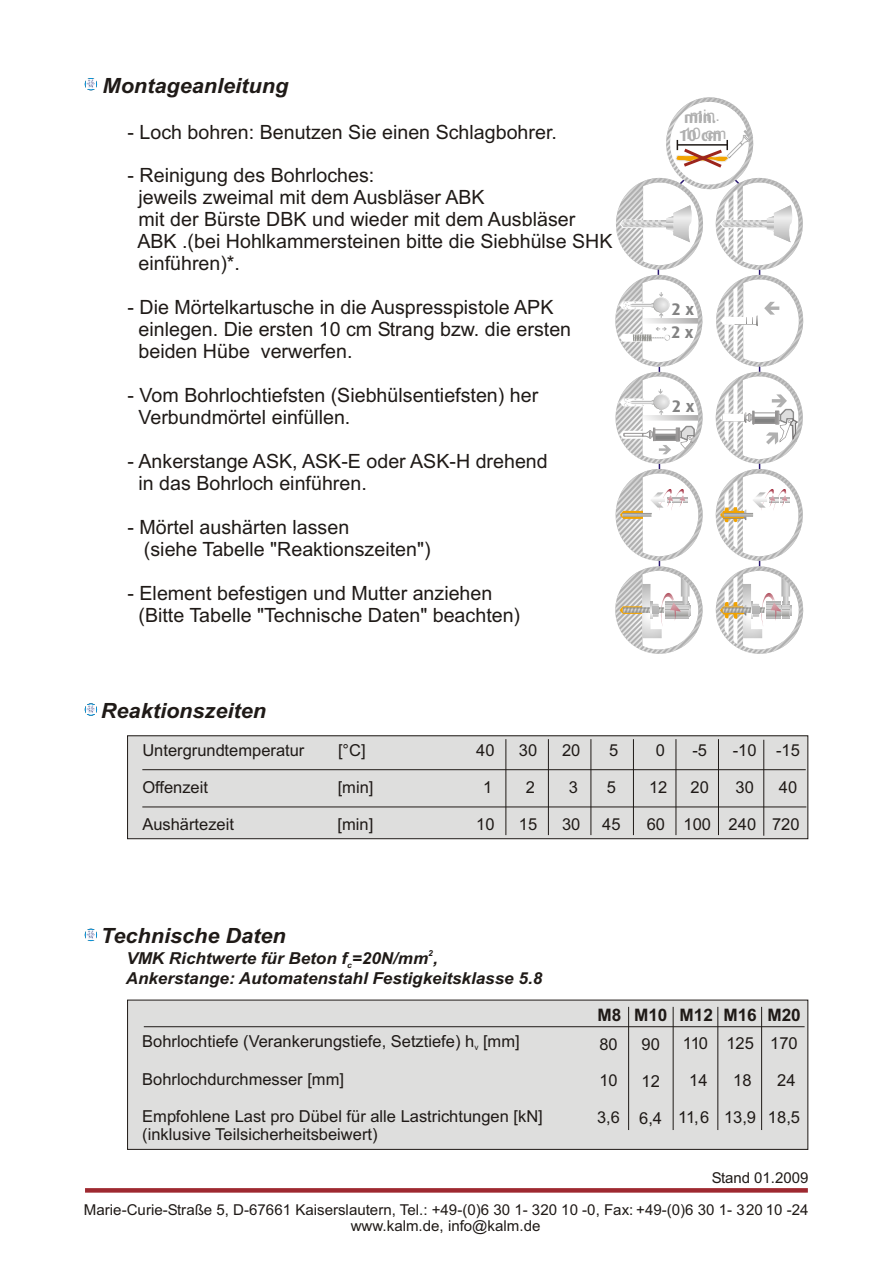
<style>
.page{position:relative;width:894px;height:1263px;background:#fff}
.page>*{position:absolute;margin:0;border:0;box-sizing:border-box;transform-origin:0 0}
.t1{font:italic 700 21px "Arial";color:#1f1a17}
.t2{font:19.65px/21.9px "Arial";color:#1f1a17}
.t3{font:700 17.25px "Arial";color:#1f1a17}
.t4{font:700 16.8px/23.7px "Dax";color:#828282}
.t5{font:16.5px/18.5px "Arial";color:#1f1a17}
.t6{font:italic 700 16.5px "Arial";color:#1f1a17}
.t7{font:16.35px "Arial";color:#1f1a17}
.t8{font:700 15.9px/18.3px "Dax";color:#b0b0b0;text-align:center}
.t9{font:15.9px/17.9px "Arial";color:#b0b0b0;text-align:center}
.t10{font:15px/16.8px "Arial";color:#1f1a17;text-align:center}
.t11{font:italic 700 8.25px "Arial";color:#1f1a17}
.t12{font:8.25px "Arial";color:#1f1a17}
</style>
<div class="page">
<div style="left:85px;top:1188px;width:723px;height:5px;background:#9e2930"></div>
<div style="left:128px;top:1000px;width:680px;height:149px;background:#dededd"></div>
<div style="left:127px;top:1000px;width:681px;height:150px;border:1px solid #1f1a17"></div>
<hr style="left:144px;top:1026px;width:661px;height:1px;background:#1f1a17">
<div style="left:128px;top:736px;width:680px;height:103px;background:#dededd"></div>
<div style="left:127px;top:736px;width:681px;height:103px;border:1px solid #1f1a17"></div>
<svg style="left:615px;top:97px;width:188px;height:557px"></svg>
<hr style="left:628px;top:1007px;width:1px;height:123px;background:#1f1a17">
<hr style="left:673px;top:1007px;width:1px;height:123px;background:#1f1a17">
<hr style="left:761px;top:1007px;width:1px;height:123px;background:#1f1a17">
<hr style="left:718px;top:1007px;width:1px;height:123px;background:#1f1a17">
<hr style="left:142px;top:769px;width:664px;height:1px;background:#1f1a17">
<hr style="left:142px;top:807px;width:664px;height:1px;background:#1f1a17">
<svg style="left:85px;top:704px;width:12px;height:11px"></svg>
<svg style="left:85px;top:929px;width:12px;height:12px"></svg>
<hr style="left:718px;top:739px;width:1px;height:96px;background:#1f1a17">
<hr style="left:676px;top:739px;width:1px;height:96px;background:#1f1a17">
<hr style="left:633px;top:739px;width:1px;height:96px;background:#1f1a17">
<hr style="left:591px;top:739px;width:1px;height:96px;background:#1f1a17">
<hr style="left:548px;top:739px;width:1px;height:96px;background:#1f1a17">
<hr style="left:506px;top:739px;width:1px;height:96px;background:#1f1a17">
<hr style="left:764px;top:740px;width:1px;height:96px;background:#1f1a17">
<svg style="left:85px;top:78px;width:12px;height:12px"></svg>
<p class="t1" style="left:103px;top:77px;width:187px">Montageanleitung</p>
<p class="t2" style="left:128px;top:123px;width:431px">- Loch bohren: Benutzen Sie einen Schlagbohrer.</p>
<p class="t2" style="left:137px;top:166px;width:477px;text-indent:-10px">- Reinigung des Bohrloches:<br>jeweils zweimal mit dem Ausbläser ABK<br>mit der Bürste DBK und wieder mit dem Ausbläser ABK .(bei Hohlkammersteinen bitte die Siebhülse SHK einführen)*.</p>
<p class="t2" style="left:138px;top:298px;width:434px;text-indent:-11px">- Die Mörtelkartusche in die Auspresspistole APK einlegen. Die ersten 10 cm Strang bzw. die ersten beiden Hübe verwerfen.</p>
<p class="t2" style="left:138px;top:386px;width:401px;text-indent:-11px">- Vom Bohrlochtiefsten (Siebhülsentiefsten) her<br>Verbundmörtel einfüllen.</p>
<p class="t2" style="left:138px;top:452px;width:411px;text-indent:-11px">- Ankerstange ASK, ASK-E oder ASK-H drehend in das Bohrloch einführen.</p>
<p class="t2" style="left:144px;top:518px;width:288px;text-indent:-16px">- Mörtel aushärten lassen<br>(siehe Tabelle "Reaktionszeiten")</p>
<p class="t2" style="left:138px;top:584px;width:383px;text-indent:-11px">- Element befestigen und Mutter anziehen (Bitte Tabelle "Technische Daten" beachten)</p>
<p class="t9" style="left:683px;top:108px;width:45px">min.<br>10 cm</p>
<p class="t8" style="left:679px;top:109px;width:44px">min.<br>10 cm</p>
<p class="t4" style="left:671px;top:298px;width:25px">2 x<br>2 x</p>
<p class="t4" style="left:672px;top:396px;width:24px">2 x</p>
<p class="t1" style="left:101px;top:702px;width:167px">Reaktionszeiten</p>
<p class="t5" style="left:142px;top:743px;width:164px">Untergrundtemperatur</p>
<p class="t5" style="left:338px;top:743px;width:29px">[°C]</p>
<p class="t5" style="left:142px;top:780px;width:67px">Offenzeit</p>
<p class="t5" style="left:338px;top:780px;width:37px">[min]</p>
<p class="t5" style="left:142px;top:816px;width:93px">Aushärtezeit</p>
<p class="t5" style="left:338px;top:816px;width:37px">[min]</p>
<p class="t5" style="left:476px;top:743px;width:20px">40</p>
<p class="t5" style="left:483px;top:780px;width:11px">1</p>
<p class="t5" style="left:476px;top:816px;width:20px">10</p>
<p class="t5" style="left:519px;top:743px;width:20px">30</p>
<p class="t5" style="left:526px;top:780px;width:11px">2</p>
<p class="t5" style="left:519px;top:816px;width:20px">15</p>
<p class="t5" style="left:562px;top:743px;width:20px">20</p>
<p class="t5" style="left:569px;top:780px;width:11px">3</p>
<p class="t5" style="left:562px;top:816px;width:20px">30</p>
<p class="t5" style="left:609px;top:743px;width:11px">5</p>
<p class="t5" style="left:607px;top:780px;width:11px">5</p>
<p class="t5" style="left:602px;top:816px;width:20px">45</p>
<p class="t5" style="left:656px;top:743px;width:11px">0</p>
<p class="t5" style="left:649px;top:780px;width:20px">12</p>
<p class="t5" style="left:647px;top:816px;width:20px">60</p>
<p class="t5" style="left:692px;top:743px;width:16px">-5</p>
<p class="t5" style="left:690px;top:780px;width:20px">20</p>
<p class="t5" style="left:684px;top:816px;width:29px">100</p>
<p class="t5" style="left:733px;top:743px;width:25px">-10</p>
<p class="t5" style="left:736px;top:780px;width:20px">30</p>
<p class="t5" style="left:729px;top:816px;width:29px">240</p>
<p class="t5" style="left:776px;top:743px;width:25px">-15</p>
<p class="t5" style="left:779px;top:780px;width:20px">40</p>
<p class="t5" style="left:772px;top:816px;width:29px">720</p>
<p class="t1" style="left:101px;top:927px;width:187px">Technische Daten</p>
<p class="t11" style="left:428px;top:950px;width:6px">2</p>
<p class="t6" style="left:126px;top:952px;width:313px">VMK Richtwerte für Beton f =20N/mm ,</p>
<p class="t11" style="left:347px;top:962px;width:6px">c</p>
<p class="t6" style="left:126px;top:972px;width:418px">Ankerstange: Automatenstahl Festigkeitsklasse 5.8</p>
<p class="t5" style="left:142px;top:1033px;width:379px">Bohrlochtiefe (Verankerungstiefe, Setztiefe) h [mm]</p>
<p class="t12" style="left:474px;top:1044px;width:6px">v</p>
<p class="t5" style="left:142px;top:1072px;width:203px">Bohrlochdurchmesser [mm]</p>
<p class="t5" style="left:142px;top:1108px;width:402px">Empfohlene Last pro Dübel für alle Lastrichtungen [kN] (inklusive Teilsicherheitsbeiwert)</p>
<p class="t3" style="left:597px;top:1008px;width:205px">M8 M10 M12 M16 M20</p>
<p class="t7" style="left:599px;top:1038px;width:20px">80</p>
<p class="t7" style="left:599px;top:1074px;width:20px">10</p>
<p class="t7" style="left:597px;top:1111px;width:24px">3,6</p>
<p class="t5" style="left:642px;top:1036px;width:20px">90</p>
<p class="t5" style="left:641px;top:1073px;width:20px">12</p>
<p class="t5" style="left:639px;top:1110px;width:24px">6,4</p>
<p class="t5" style="left:683px;top:1035px;width:27px">110</p>
<p class="t5" style="left:689px;top:1072px;width:20px">14</p>
<p class="t5" style="left:678px;top:1109px;width:32px">11,6</p>
<p class="t5" style="left:726px;top:1035px;width:29px">125</p>
<p class="t5" style="left:733px;top:1072px;width:20px">18</p>
<p class="t5" style="left:724px;top:1109px;width:34px">13,9</p>
<p class="t5" style="left:770px;top:1035px;width:29px">170</p>
<p class="t5" style="left:777px;top:1072px;width:20px">24</p>
<p class="t5" style="left:768px;top:1109px;width:34px">18,5</p>
<p class="t10" style="left:712px;top:1171px;width:98px">Stand 01.2009</p>
<p class="t10" style="left:84px;top:1202px;width:726px">Marie-Curie-Straße 5, D-67661 Kaiserslautern, Tel.: +49-(0)6 30 1- 320 10 -0, Fax: +49-(0)6 30 1- 320 10 -24 www.kalm.de, info@kalm.de</p>
</div>
